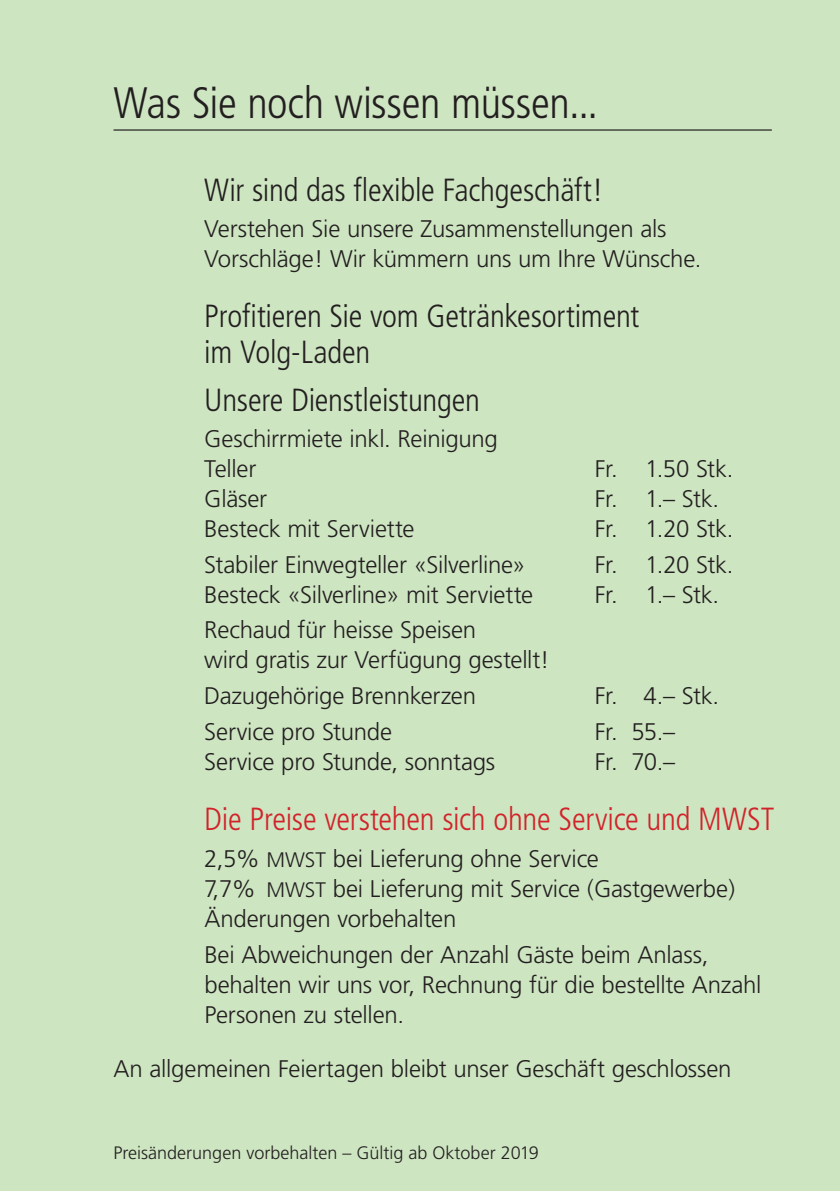
<style>
.page{position:relative;width:840px;height:1191px;background:#fff}
.page>*{position:absolute;margin:0;border:0;box-sizing:border-box;transform-origin:0 0}
.t1{font:300 condensed 44px "Frutiger";letter-spacing:-.01em;color:#231f20}
.t2{font:300 condensed 32px/36px "Frutiger";letter-spacing:-.01em;color:#231f20}
.t3{font:300 condensed 32px "Frutiger";letter-spacing:-.01em;color:#d1232a}
.t4{font:300 24px/30px "Frutiger";letter-spacing:-.01em;color:#231f20}
.t5{font:300 18px "Frutiger";color:#231f20}
.s1{font-size:21px}
</style>
<div class="page">
<div style="left:0;top:0;width:839px;height:1191px;background:#cde5c1"></div>
<hr style="left:113px;top:129px;width:658px;height:2px;background:#231f20">
<h1 class="t1" style="left:113px;top:78px;width:486px">Was Sie noch wissen müssen...</h1>
<h2 class="t2" style="left:204px;top:172px;width:400px">Wir sind das flexible Fachgeschäft!</h2>
<p class="t4" style="left:204px;top:214px;width:498px">Verstehen Sie unsere Zusammenstellungen als<br>Vorschläge! Wir kümmern uns um Ihre Wünsche.</p>
<h2 class="t2" style="left:204px;top:298px;width:436px">Profitieren Sie vom Getränkesortiment im Volg-Laden</h2>
<h2 class="t2" style="left:204px;top:382px;width:277px">Unsere Dienstleistungen</h2>
<p class="t4" style="left:204px;top:424px;width:295px">Geschirrmiete inkl. Reinigung<br>Teller</p>
<p class="t4" style="left:594px;top:454px;width:140px">Fr. 1.50 Stk.</p>
<p class="t4" style="left:204px;top:484px;width:64px">Gläser</p>
<p class="t4" style="left:594px;top:484px;width:126px">Fr. 1.– Stk.</p>
<p class="t4" style="left:204px;top:514px;width:212px">Besteck mit Serviette</p>
<p class="t4" style="left:594px;top:514px;width:140px">Fr. 1.20 Stk.</p>
<p class="t4" style="left:204px;top:550px;width:322px">Stabiler Einwegteller «Silverline»</p>
<p class="t4" style="left:594px;top:550px;width:140px">Fr. 1.20 Stk.</p>
<p class="t4" style="left:204px;top:580px;width:330px">Besteck «Silverline» mit Serviette</p>
<p class="t4" style="left:594px;top:580px;width:126px">Fr. 1.– Stk.</p>
<p class="t4" style="left:204px;top:615px;width:346px">Rechaud für heisse Speisen<br>wird gratis zur Verfügung gestellt!</p>
<p class="t4" style="left:204px;top:681px;width:273px">Dazugehörige Brennkerzen</p>
<p class="t4" style="left:594px;top:681px;width:126px">Fr. 4.– Stk.</p>
<p class="t4" style="left:204px;top:717px;width:189px">Service pro Stunde</p>
<p class="t4" style="left:594px;top:717px;width:82px">Fr. 55.–</p>
<p class="t4" style="left:204px;top:747px;width:292px">Service pro Stunde, sonntags</p>
<p class="t4" style="left:594px;top:747px;width:82px">Fr. 70.–</p>
<h2 class="t3" style="left:204px;top:800px;width:571px">Die Preise verstehen sich ohne Service und MWST</h2>
<p class="t4" style="left:204px;top:844px;width:532px">2,5% <span class="s1">MWST</span> bei Lieferung ohne Service<br>7,7% <span class="s1">MWST</span> bei Lieferung mit Service (Gastgewerbe)<br>Änderungen vorbehalten</p>
<p class="t4" style="left:204px;top:940px;width:558px">Bei Abweichungen der Anzahl Gäste beim Anlass, behalten wir uns vor, Rechnung für die bestellte Anzahl<br>Personen zu stellen.</p>
<p class="t4" style="left:113px;top:1054px;width:619px">An allgemeinen Feiertagen bleibt unser Geschäft geschlossen</p>
<p class="t5" style="left:113px;top:1142px;width:426px">Preisänderungen vorbehalten – Gültig ab Oktober 2019</p>
</div>
